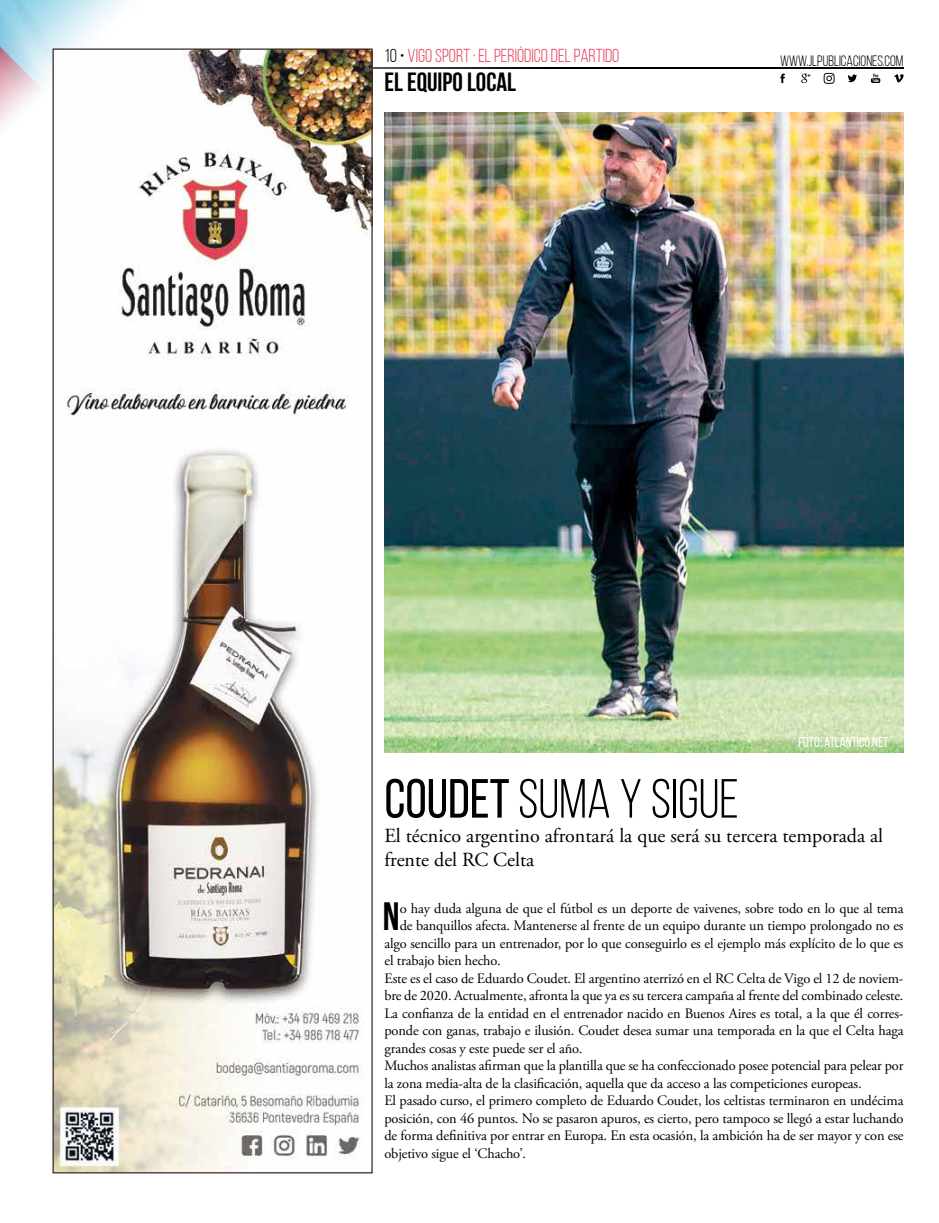
<style>
.page{position:relative;width:939px;height:1223px;background:#fff}
.page>*{position:absolute;margin:0;border:0;box-sizing:border-box;transform-origin:0 0}
.t1{font:55px "Bebas Neue";color:#000}
.t2{font:700 39.38px "Bebas Neue";color:#000}
.t3{font:700 26.25px "Bebas Neue";color:#000}
.t4{font:20px/24px "Adobe Garamond Pro";color:#000}
.t5{font:18.75px "Bebas Neue";color:#e8405a}
.t6{font:15px "Bebas Neue";color:#000}
.t7{font:14.38px "Adobe Garamond Pro";letter-spacing:-.01em;color:#000}
.t8{font:14.38px "Bebas Neue";color:#fff}
.s1{color:#000}
.s2{font-style:inherit}
</style>
<div class="page">
<img style="left:0;top:0;width:127px;height:156px">
<hr style="left:53px;top:67px;width:851px;height:1px;background:#000">
<svg style="left:780px;top:74px;width:5px;height:9px"></svg>
<svg style="left:848px;top:75px;width:9px;height:7px"></svg>
<svg style="left:801px;top:74px;width:10px;height:9px"></svg>
<svg style="left:894px;top:74px;width:10px;height:9px"></svg>
<svg style="left:871px;top:74px;width:9px;height:9px"></svg>
<svg style="left:824px;top:73px;width:11px;height:11px"></svg>
<img style="left:384px;top:113px;width:520px;height:639px">
<img style="left:55px;top:50px;width:316px;height:1121px">
<h3 class="t5" style="left:384px;top:46px;width:236px"><span class="s1">10 •</span> VIGO SPORT · EL PERIÓDICO DEL PARTIDO</h3>
<p class="t6" style="left:780px;top:53px;width:125px">WWW.JLPUBLICACIONES.COM</p>
<h3 class="t3" style="left:384px;top:67px;width:133px">EL EQUIPO LOCAL</h3>
<p class="t8" style="left:798px;top:734px;width:92px">FOTO: ATLANTICO.NET</p>
<h1 class="t1" style="left:384px;top:769px;width:356px"><span class="s2">COUDET</span> SUMA Y SIGUE</h1>
<h3 class="t4" style="left:384px;top:824px;width:500px">El técnico argentino afrontará la que será su tercera temporada al frente del RC Celta</h3>
<h2 class="t2" style="left:383px;top:894px;width:18px">N</h2>
<p class="t7" style="left:400px;top:899px;width:505px">o hay duda alguna de que el fútbol es un deporte de vaivenes, sobre todo en lo que al tema</p>
<p class="t7" style="left:400px;top:917px;width:505px">de banquillos afecta. Mantenerse al frente de un equipo durante un tiempo prolongado no es</p>
<p class="t7" style="left:384px;top:934px;width:521px">algo sencillo para un entrenador, por lo que conseguirlo es el ejemplo más explícito de lo que es</p>
<p class="t7" style="left:384px;top:951px;width:118px">el trabajo bien hecho.</p>
<p class="t7" style="left:384px;top:969px;width:521px">Este es el caso de Eduardo Coudet. El argentino aterrizó en el RC Celta de Vigo el 12 de noviem-</p>
<p class="t7" style="left:384px;top:986px;width:521px">bre de 2020. Actualmente, afronta la que ya es su tercera campaña al frente del combinado celeste.</p>
<p class="t7" style="left:384px;top:1004px;width:521px">La confianza de la entidad en el entrenador nacido en Buenos Aires es total, a la que él corres-</p>
<p class="t7" style="left:384px;top:1021px;width:521px">ponde con ganas, trabajo e ilusión. Coudet desea sumar una temporada en la que el Celta haga</p>
<p class="t7" style="left:384px;top:1039px;width:200px">grandes cosas y este puede ser el año.</p>
<p class="t7" style="left:384px;top:1056px;width:521px">Muchos analistas afirman que la plantilla que se ha confeccionado posee potencial para pelear por</p>
<p class="t7" style="left:384px;top:1074px;width:479px">la zona media-alta de la clasificación, aquella que da acceso a las competiciones europeas.</p>
<p class="t7" style="left:384px;top:1091px;width:521px">El pasado curso, el primero completo de Eduardo Coudet, los celtistas terminaron en undécima</p>
<p class="t7" style="left:384px;top:1109px;width:521px">posición, con 46 puntos. No se pasaron apuros, es cierto, pero tampoco se llegó a estar luchando</p>
<p class="t7" style="left:384px;top:1126px;width:521px">de forma definitiva por entrar en Europa. En esta ocasión, la ambición ha de ser mayor y con ese</p>
<p class="t7" style="left:384px;top:1144px;width:143px">objetivo sigue el ‘Chacho’.</p>
</div>
